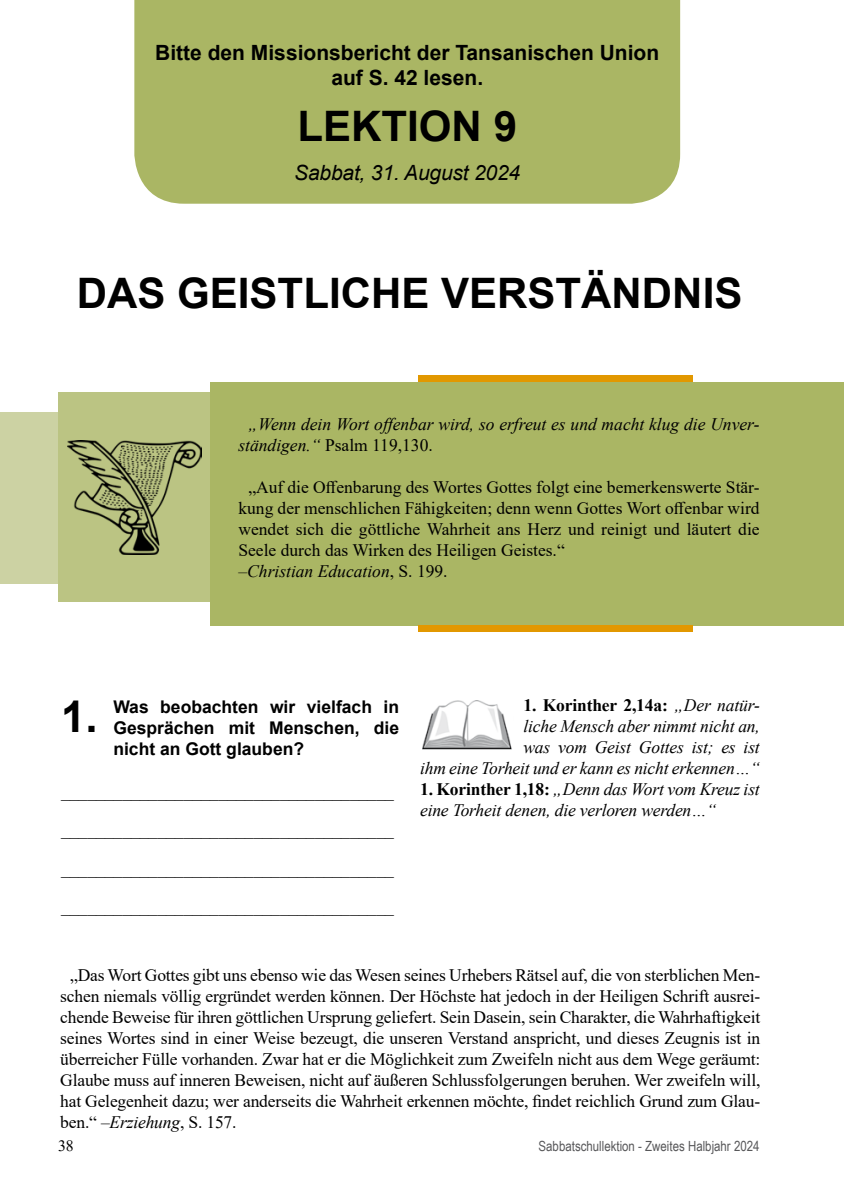
<style>
.page{position:relative;width:844px;height:1191px;background:#fff}
.page>*{position:absolute;margin:0;border:0;box-sizing:border-box;transform-origin:0 0}
.t1{font:700 43.75px "Arial";color:#000}
.t2{font:700 42px "Arial";color:#000}
.t3{font:700 21px/25.2px "Arial";color:#000;text-align:center}
.t4{font:italic 21px "Arial";letter-spacing:-.01em;color:#000}
.t5{font:17.5px/21px "Times New Roman";color:#000}
.t6{font:italic 17.5px/21px "Times New Roman";letter-spacing:-.01em;color:#000}
.t7{font:700 17.5px/21px "Arial";color:#000;text-align:justify}
.t8{font:15.75px "Times New Roman";color:#000}
.t9{font:14px "Arial Narrow";color:#58585a}
.s1{font-style:normal}
.s2{font-style:italic}
.s3{font-weight:700;font-style:normal}
</style>
<div class="page">
<div style="left:0;top:412px;width:75px;height:171px;background:#ccd2a3"></div>
<div style="left:59px;top:392px;width:151px;height:209px;background:#bbc483"></div>
<div style="left:210px;top:382px;width:633px;height:243px;background:#aab664"></div>
<div style="left:134px;top:0;width:546px;height:204px;background:#aab664"></div>
<div style="left:418px;top:375px;width:275px;height:7px;background:#e29800"></div>
<div style="left:418px;top:625px;width:275px;height:7px;background:#e29800"></div>
<img style="left:67px;top:441px;width:134px;height:113px">
<img style="left:422px;top:700px;width:90px;height:50px">
<p class="t3" style="left:155px;top:40px;width:505px">Bitte den Missionsbericht der Tansanischen Union auf S. 42 lesen.</p>
<h2 class="t2" style="left:297px;top:97px;width:221px">LEKTION 9</h2>
<p class="t4" style="left:294px;top:159px;width:227px">Sabbat, 31. August 2024</p>
<h2 class="t2" style="left:77px;top:264px;width:667px">DAS GEISTLICHE VERSTÄNDNIS</h2>
<p class="t6" style="left:238px;top:413px;width:522px;text-indent:10px">„Wenn dein Wort offenbar wird, so erfreut es und macht klug die Unver&shy;ständigen.“ <span class="s1">Psalm 119,130.</span></p>
<p class="t5" style="left:238px;top:476px;width:522px;text-indent:10px">„Auf die Offenbarung des Wortes Gottes folgt eine bemerkenswerte Stär&shy;kung der menschlichen Fähigkeiten; denn wenn Gottes Wort offenbar wird wendet sich die göttliche Wahrheit ans Herz und reinigt und läutert die Seele durch das Wirken des Heiligen Geistes.“<br><span class="s2">–Christian Education</span>, S. 199.</p>
<h1 class="t1" style="left:61px;top:686px;width:38px">1.</h1>
<p class="t7" style="left:113px;top:696px;width:287px">Was beobachten wir vielfach in Gesprächen mit Menschen, die nicht an Gott glauben?</p>
<p class="t5" style="left:61px;top:780px;width:334px">______________________________________</p>
<p class="t5" style="left:61px;top:818px;width:334px">______________________________________</p>
<p class="t5" style="left:61px;top:857px;width:334px">______________________________________</p>
<p class="t5" style="left:61px;top:895px;width:334px">______________________________________</p>
<p class="t6" style="left:420px;top:694px;width:341px;text-align:right"><span class="s3">1. Korinther 2,14a:</span> „Der natür-<br>liche Mensch aber nimmt nicht an,<br>was vom Geist Gottes ist; es ist<br>ihm eine Torheit und er kann es nicht erkennen…“</p>
<p class="t6" style="left:420px;top:778px;width:341px"><span class="s3">1. Korinther 1,18:</span> „Denn das Wort vom Kreuz ist eine Torheit denen, die verloren werden…“</p>
<p class="t5" style="left:60px;top:963px;width:701px;text-align:justify;text-indent:10px">„Das Wort Gottes gibt uns ebenso wie das Wesen seines Urhebers Rätsel auf, die von sterblichen Men&shy;schen niemals völlig ergründet werden können. Der Höchste hat jedoch in der Heiligen Schrift ausrei&shy;chende Beweise für ihren göttlichen Ursprung geliefert. Sein Dasein, sein Charakter, die Wahrhaftigkeit seines Wortes sind in einer Weise bezeugt, die unseren Verstand anspricht, und dieses Zeugnis ist in überreicher Fülle vorhanden. Zwar hat er die Möglichkeit zum Zweifeln nicht aus dem Wege geräumt:<br>Glaube muss auf inneren Beweisen, nicht auf äußeren Schlussfolgerungen beruhen. Wer zweifeln will, hat Gelegenheit dazu; wer anderseits die Wahrheit erkennen möchte, findet reichlich Grund zum Glau&shy;ben.“ –<span class="s2">Erziehung</span>, S. 157.</p>
<p class="t8" style="left:58px;top:1134px;width:17px">38</p>
<p class="t9" style="left:538px;top:1135px;width:222px">Sabbatschullektion - Zweites Halbjahr 2024</p>
</div>
